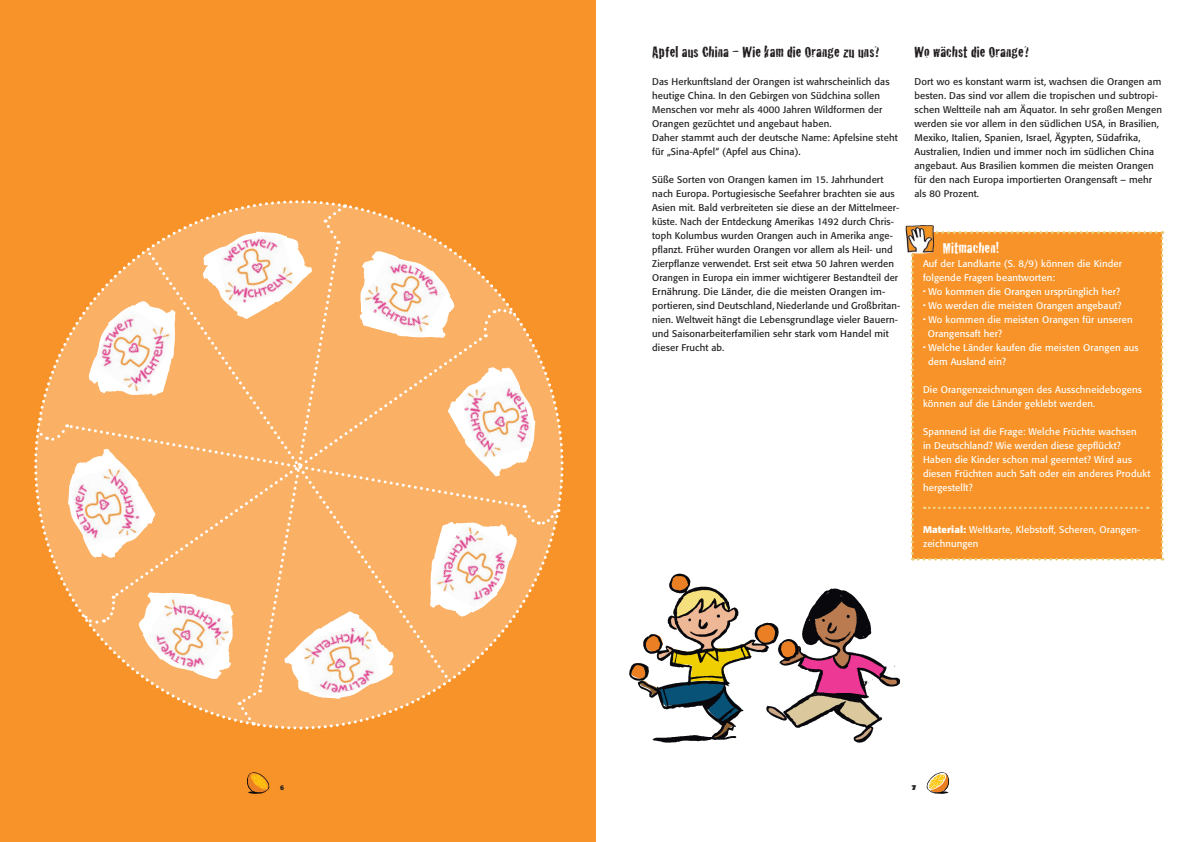
<style>
.page{position:relative;width:1191px;height:842px;background:#fff}
.page>*{position:absolute;margin:0;border:0;box-sizing:border-box;transform-origin:0 0}
.t1{font:16px "Cracked";letter-spacing:.01em;color:#231f20}
.t2{font:16px "Cracked";letter-spacing:.01em;color:#fff}
.t3{font:9.6px/14px "Formata";letter-spacing:.01em;color:#231f20}
.t4{font:9.6px/14px "Formata";letter-spacing:.01em;color:#fff}
.s1{font-weight:700}
</style>
<div class="page">
<img style="left:946px;top:773px;width:3px;height:21px">
<img style="left:926px;top:772px;width:20px;height:22px">
<img style="left:905px;top:225px;width:29px;height:28px">
<div style="left:911px;top:231px;width:252px;height:330px;background:#f79328"></div>
<div style="left:0;top:0;width:595px;height:842px;background:#f79328"></div>
<img style="left:247px;top:773px;width:3px;height:21px">
<img style="left:250px;top:772px;width:20px;height:22px">
<svg style="left:34px;top:204px;width:525px;height:521px"></svg>
<img style="left:460px;top:379px;width:75px;height:82px">
<img style="left:796px;top:588px;width:105px;height:155px">
<img style="left:629px;top:573px;width:167px;height:170px">
<h1 class="t1" style="left:652px;top:39px;width:229px">Apfel aus China – Wie kam die Orange zu uns?</h1>
<p class="t3" style="left:652px;top:74px;width:247px">Das Herkunftsland der Orangen ist wahrscheinlich das heutige China. In den Gebirgen von Südchina sollen Menschen vor mehr als 4000 Jahren Wildformen der Orangen gezüchtet und angebaut haben.<br>Daher stammt auch der deutsche Name: Apfelsine steht für „Sina-Apfel“ (Apfel aus China).</p>
<p class="t3" style="left:652px;top:172px;width:249px">Süße Sorten von Orangen kamen im 15. Jahrhundert nach Europa. Portugiesische Seefahrer brachten sie aus Asien mit. Bald verbreiteten sie diese an der Mittel- meer&shy;küste. Nach der Entdeckung Amerikas 1492 durch Chris&shy;toph Kolumbus wurden Orangen auch in Amerika ange&shy;pflanzt. Früher wurden Orangen vor allem als Heil- und Zierpflanze verwendet. Erst seit etwa 50 Jahren werden Orangen in Europa ein immer wichtigerer Bestandteil der Ernährung. Die Länder, die die meisten Orangen im&shy;portieren, sind Deutschland, Nie-der--lande und Großbritan&shy;nien. Weltweit hängt die Le-bens-grundlage vieler Bauern&shy;und Saisonarbeiter-fami-lien sehr stark vom Handel mit dieser Frucht ab.</p>
<h1 class="t1" style="left:914px;top:39px;width:116px">Wo wächst die Orange?</h1>
<p class="t3" style="left:914px;top:74px;width:249px">Dort wo es konstant warm ist, wachsen die Orangen am besten. Das sind vor allem die tropischen und sub-tro-pi&shy;schen Weltteile nah am Äquator. In sehr großen Mengen werden sie vor allem in den südlichen USA, in Brasilien, Mexiko, Italien, Spanien, Israel, Ägyp-ten, Südafrika, Austra--lien, Indien und immer noch im südlichen China angebaut. Aus Brasilien kom- men die meis-ten Orangen für den nach Europa impor-tier-ten Oran-gensaft – mehr als 80 Prozent.</p>
<h1 class="t2" style="left:943px;top:235px;width:58px">Mitmachen!</h1>
<p class="t4" style="left:923px;top:256px;width:200px">Auf der Landkarte (S. 8/9) können die Kinder</p>
<p class="t4" style="left:923px;top:270px;width:133px">folgende Fragen beantworten:</p>
<p class="t4" style="left:923px;top:284px;width:199px"><sup>.</sup> Wo kommen die Orangen ursprünglich her?</p>
<p class="t4" style="left:923px;top:298px;width:200px"><sup>.</sup> Wo werden die meisten Orangen angebaut?</p>
<p class="t4" style="left:923px;top:312px;width:211px"><sup>.</sup> Wo kommen die meisten Orangen für unseren</p>
<p class="t4" style="left:928px;top:326px;width:76px">Orangensaft her?</p>
<p class="t4" style="left:923px;top:340px;width:217px"><sup>.</sup> Welche Länder kaufen die meisten Orangen aus</p>
<p class="t4" style="left:928px;top:354px;width:80px">dem Ausland ein?</p>
<p class="t4" style="left:923px;top:382px;width:220px">Die Orangenzeichnungen des Ausschneidebogens können auf die Länder geklebt werden.</p>
<p class="t4" style="left:923px;top:424px;width:229px">Spannend ist die Frage: Welche Früchte wachsen<br>in Deutschland? Wie werden diese gepflückt?<br>Haben die Kinder schon mal geerntet? Wird aus diesen Früchten auch Saft oder ein anderes Produkt hergestellt?</p>
<p class="t4" style="left:923px;top:522px;width:218px"><span class="s1">Material:</span> Weltkarte, Klebstoff, Scheren, Orangen&shy;zeichnungen</p>
</div>
